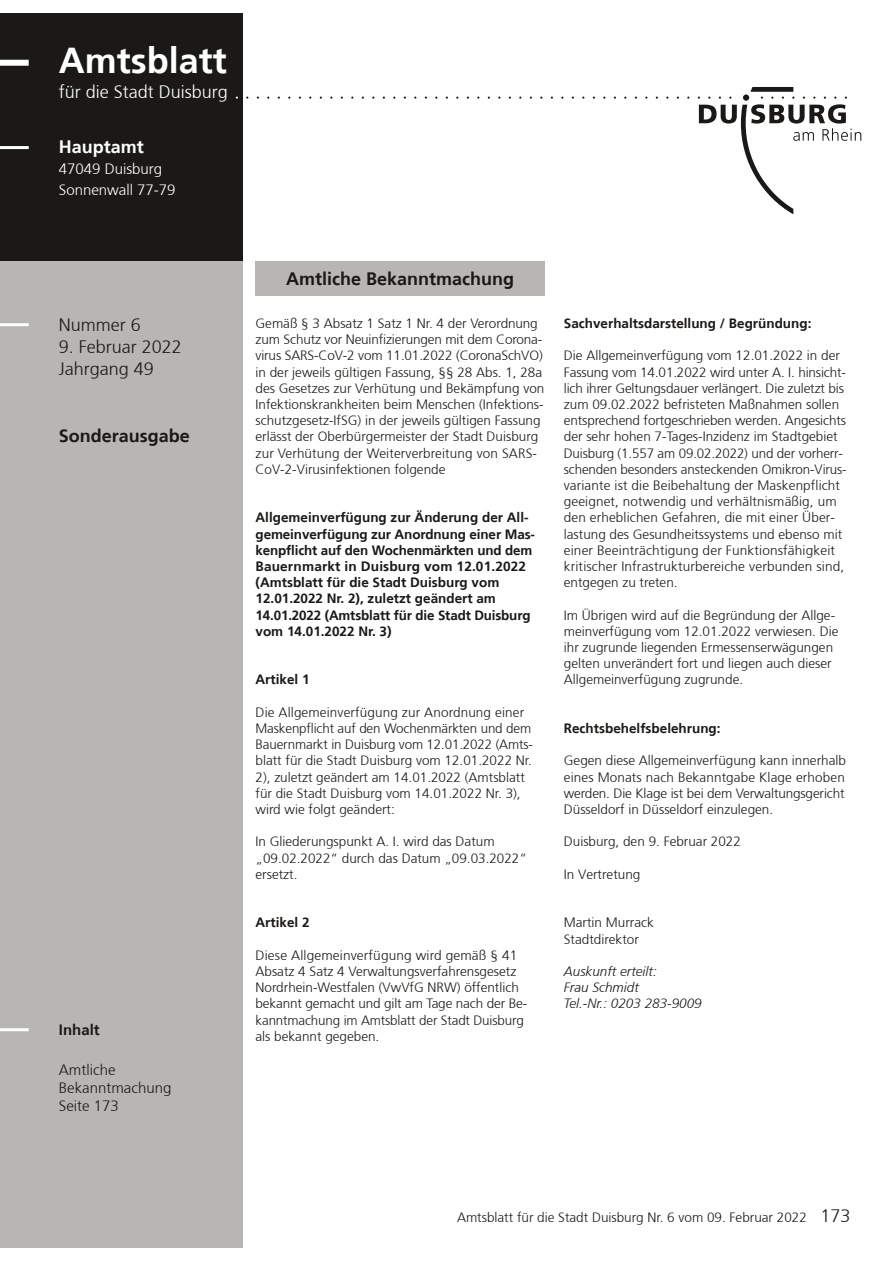
<style>
.page{position:relative;width:893px;height:1263px;background:#fff}
.page>*{position:absolute;margin:0;border:0;box-sizing:border-box;transform-origin:0 0}
.t1{font:150px "Duisburg Logo";color:#1b1917}
.t2{font:700 36px "Frutiger 65";color:#fff}
.t3{font:700 18px "Frutiger 65";color:#1b1917}
.t4{font:300 18px/21.6px "Frutiger 45";color:#1b1917}
.t5{font:300 18px "Frutiger 45";color:#fff}
.t6{font:700 18px "Frutiger 65";color:#fff}
.t7{font:300 15px/18px "Frutiger 45";color:#1b1917}
.t8{font:300 15px/21px "Frutiger 45";color:#fff}
.t9{font:700 15px "Frutiger 65";color:#1b1917}
.t10{font:300 13.5px/16.2px "Frutiger 45";color:#1b1917}
.t11{font:700 13.5px/16.2px "Frutiger 65";color:#1b1917}
.t12{font:italic 300 13.5px/16.2px "Frutiger 46";color:#1b1917}
.s1{font-size:18px}
</style>
<div class="page">
<div style="left:0;top:13px;width:242px;height:251px;background:#1b1917"></div>
<div style="left:0;top:261px;width:242px;height:987px;background:#b7b6b5"></div>
<div style="left:0;top:60px;width:29px;height:6px;background:#fff"></div>
<hr style="left:0;top:146px;width:29px;height:3px;background:#fff">
<hr style="left:0;top:323px;width:29px;height:3px;background:#fff">
<hr style="left:0;top:1028px;width:29px;height:3px;background:#fff">
<div style="left:256px;top:261px;width:289px;height:35px;background:#b7b6b5"></div>
<h2 class="t2" style="left:59px;top:39px;width:170px">Amtsblatt</h2>
<h3 class="t5" style="left:59px;top:82px;width:171px">für die Stadt Duisburg</h3>
<h3 class="t6" style="left:59px;top:137px;width:87px">Hauptamt</h3>
<p class="t8" style="left:59px;top:159px;width:118px">47049 Duisburg<br>Sonnenwall 77-79</p>
<h1 class="t1" style="left:246px;top:-41px;width:616px">.........................................L</h1>
<h3 class="t4" style="left:59px;top:315px;width:84px">Nummer 6</h3>
<h3 class="t4" style="left:59px;top:336px;width:125px">9. Februar 2022<br>Jahrgang 49</h3>
<h3 class="t3" style="left:59px;top:425px;width:133px">Sonderausgabe</h3>
<p class="t9" style="left:59px;top:1021px;width:42px">Inhalt</p>
<p class="t7" style="left:59px;top:1061px;width:114px">Amtliche<br>Bekanntmachung<br>Seite 173</p>
<h3 class="t3" style="left:286px;top:268px;width:230px">Amtliche Bekanntmachung</h3>
<p class="t10" style="left:256px;top:315px;width:290px">Gemäß § 3 Absatz 1 Satz 1 Nr. 4 der Verordnung zum Schutz vor Neuinfizierungen mit dem Corona&shy;virus SARS-CoV-2 vom 11.01.2022 (CoronaSchVO) in der jeweils gültigen Fassung, §§ 28 Abs. 1, 28a des Gesetzes zur Verhütung und Bekämpfung von Infektionskrankheiten beim Menschen (Infektions&shy;schutzgesetz-IfSG) in der jeweils gültigen Fassung erlässt der Oberbürgermeister der Stadt Duisburg zur Verhütung der Weiterverbreitung von SARS-CoV-2-Virusinfektionen folgende</p>
<p class="t11" style="left:256px;top:510px;width:281px">Allgemeinverfügung zur Änderung der All&shy;gemeinverfügung zur Anordnung einer Mas&shy;kenpflicht auf den Wochenmärkten und dem Bauernmarkt in Duisburg vom 12.01.2022 (Amtsblatt für die Stadt Duisburg vom 12.01.2022 Nr. 2), zuletzt geändert am 14.01.2022 (Amtsblatt für die Stadt Duisburg vom 14.01.2022 Nr. 3)</p>
<p class="t11" style="left:256px;top:672px;width:56px">Artikel 1</p>
<p class="t10" style="left:256px;top:704px;width:279px">Die Allgemeinverfügung zur Anordnung einer Maskenpflicht auf den Wochenmärkten und dem Bauernmarkt in Duisburg vom 12.01.2022 (Amts&shy;blatt für die Stadt Duisburg vom 12.01.2022 Nr.<br>2), zuletzt geändert am 14.01.2022 (Amtsblatt für die Stadt Duisburg vom 14.01.2022 Nr. 3), wird wie folgt geändert:</p>
<p class="t10" style="left:256px;top:834px;width:273px">In Gliederungspunkt A. I. wird das Datum „09.02.2022“ durch das Datum „09.03.2022“ ersetzt.</p>
<p class="t11" style="left:256px;top:915px;width:56px">Artikel 2</p>
<p class="t10" style="left:256px;top:947px;width:273px">Diese Allgemeinverfügung wird gemäß § 41<br>Absatz 4 Satz 4 Verwaltungsverfahrensgesetz Nordrhein-Westfalen (VwVfG NRW) öffentlich bekannt gemacht und gilt am Tage nach der Be&shy;kanntmachung im Amtsblatt der Stadt Duisburg als bekannt gegeben.</p>
<p class="t11" style="left:564px;top:315px;width:249px">Sachverhaltsdarstellung / Begründung:</p>
<p class="t10" style="left:564px;top:348px;width:284px">Die Allgemeinverfügung vom 12.01.2022 in der Fassung vom 14.01.2022 wird unter A. I. hinsicht&shy;lich ihrer Geltungsdauer verlängert. Die zuletzt bis zum 09.02.2022 befristeten Maßnahmen sollen entsprechend fortgeschrieben werden. Angesichts der sehr hohen 7-Tages-Inzidenz im Stadtgebiet Duisburg (1.557 am 09.02.2022) und der vorherr&shy;schenden besonders ansteckenden Omikron-Virus&shy;variante ist die Beibehaltung der Maskenpflicht geeignet, notwendig und verhältnismäßig, um den erheblichen Gefahren, die mit einer Über&shy;lastung des Gesundheitssystems und ebenso mit einer Beeinträchtigung der Funktionsfähigkeit kritischer Infrastrukturbereiche verbunden sind, entgegen zu treten.</p>
<p class="t10" style="left:564px;top:607px;width:276px">Im Übrigen wird auf die Begründung der Allge&shy;meinverfügung vom 12.01.2022 verwiesen. Die ihr zugrunde liegenden Ermessenserwägungen gelten unverändert fort und liegen auch dieser Allgemeinverfügung zugrunde.</p>
<p class="t11" style="left:564px;top:720px;width:158px">Rechtsbehelfsbelehrung:</p>
<p class="t10" style="left:564px;top:753px;width:284px;text-align:justify">Gegen diese Allgemeinverfügung kann innerhalb eines Monats nach Bekanntgabe Klage erhoben werden. Die Klage ist bei dem Verwaltungsgericht Düsseldorf in Düsseldorf einzulegen.</p>
<p class="t10" style="left:564px;top:834px;width:179px">Duisburg, den 9. Februar 2022</p>
<p class="t10" style="left:564px;top:866px;width:78px">In Vertretung</p>
<p class="t10" style="left:564px;top:915px;width:91px">Martin Murrack<br>Stadtdirektor</p>
<p class="t12" style="left:564px;top:963px;width:139px">Auskunft erteilt:<br>Frau Schmidt<br>Tel.-Nr.: 0203 283-9009</p>
<p class="t10" style="left:457px;top:1209px;width:395px">Amtsblatt für die Stadt Duisburg Nr. 6 vom 09. Februar 2022 <span class="s1">173</span></p>
</div>
